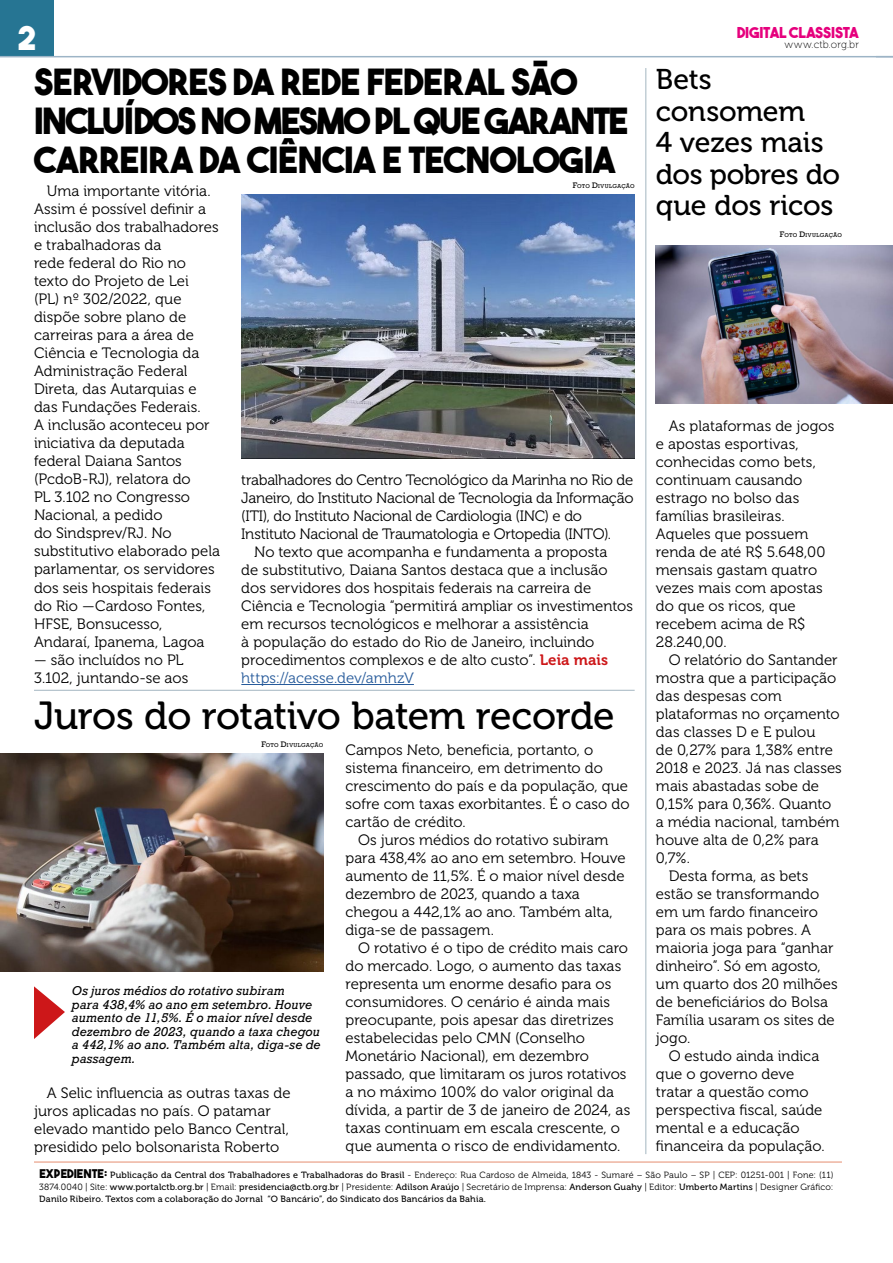
<style>
.page{position:relative;width:893px;height:1263px;background:#fff}
.page>*{position:absolute;margin:0;border:0;box-sizing:border-box;transform-origin:0 0}
.t1{font:39px "Museo 500";letter-spacing:-.01em;color:#000}
.t2{font:36px/39px "The Bold Font";letter-spacing:-.025em;color:#000}
.t3{font:33px "The Bold Font";color:#fff}
.t4{font:28.5px/31.5px "Museo 500";letter-spacing:-.01em;color:#000}
.t5{font:15px/18px "Museo 300";color:#000}
.t6{font:15px "Museo 300";letter-spacing:-.02em;color:#000}
.t7{font:15px "Museo 300";letter-spacing:.005em;color:#275b9b}
.t8{font:15px "The Bold Font";letter-spacing:-.015em;color:#e6007d}
.t9{font:italic 12px/13.5px "Rockwell";letter-spacing:.01em;color:#000}
.t10{font:10.5px "Museo 100";letter-spacing:.015em;color:#000}
.t11{font:9px/12px "Museo 500";letter-spacing:.02em;color:#000}
.t12{font:9px "Museo 300";letter-spacing:.02em;color:#000}
.t13{font:5.25px "Rockwell";letter-spacing:.04em;color:#000}
.s1{font-size:7.5px}
.s2{font-family:"Museo 700";color:#cd1719}
.s3{font-family:"The Bold Font";font-size:12px}
.s4{font-family:"Museo 500"}
.s5{font-family:"Museo 300"}
</style>
<div class="page">
<div style="left:0;top:0;width:53px;height:57px;background:#267593"></div>
<hr style="left:0;top:56px;width:893px;height:1px;background:#9db4c6">
<hr style="left:34px;top:1161px;width:808px;height:1px;background:#e7967b">
<hr style="left:645px;top:68px;width:1px;height:1086px;background:#aabbc5">
<hr style="left:34px;top:690px;width:601px;height:1px;background:#aabbc5">
<svg style="left:34px;top:986px;width:31px;height:53px"></svg>
<img style="left:656px;top:245px;width:237px;height:158px">
<img style="left:0;top:754px;width:323px;height:217px">
<hr style="left:241px;top:684px;width:173px;height:1px;background:#275b9b">
<img style="left:241px;top:194px;width:394px;height:264px">
<h3 class="t3" style="left:17px;top:17px;width:21px">2</h3>
<p class="t8" style="left:737px;top:23px;width:123px">DIGITAL CLASSISTA</p>
<p class="t10" style="left:784px;top:39px;width:76px">www.ctb.org.br</p>
<h2 class="t2" style="left:34px;top:62px;width:596px">SERVIDORES DA REDE FEDERAL SÃO<br>INCLUÍDOS NO MESMO PL QUE GARANTE<br>CARREIRA DA CIÊNCIA E TECNOLOGIA</h2>
<p class="t5" style="left:34px;top:183px;width:188px;text-indent:13px">Uma importante vitória.<br>Assim é possível definir a inclusão dos trabalhadores e trabalhadoras da<br>rede federal do Rio no texto do Projeto de Lei<br>(PL) nº 302/2022, que dispõe sobre plano de carreiras para a área de<br>Ciência e Tecnologia da<br>Administração Federal<br>Direta, das Autarquias e das Fundações Federais.<br>A inclusão aconteceu por iniciativa da deputada federal Daiana Santos (PcdoB-RJ), relatora do<br>PL 3.102 no Congresso<br>Nacional, a pedido<br>do Sindsprev/RJ. No substitutivo elaborado pela parlamentar, os servidores dos seis hospitais federais do Rio —Cardoso Fontes,<br>HFSE, Bonsucesso,<br>Andaraí, Ipanema, Lagoa</p>
<p class="t5" style="left:34px;top:651px;width:156px">— são incluídos no PL<br>3.102, juntando-se aos</p>
<p class="t13" style="left:573px;top:183px;width:63px"><span class="s1">F</span>OTO <span class="s1">D</span>IVULGAÇÃO</p>
<p class="t6" style="left:241px;top:472px;width:393px">trabalhadores do Centro Tecnológico da Marinha no Rio de</p>
<p class="t6" style="left:241px;top:490px;width:394px">Janeiro, do Instituto Nacional de Tecnologia da Informação</p>
<p class="t6" style="left:241px;top:508px;width:342px">(ITI), do Instituto Nacional de Cardiologia (INC) e do</p>
<p class="t6" style="left:241px;top:526px;width:371px">Instituto Nacional de Traumatologia e Ortopedia (INTO).</p>
<p class="t5" style="left:254px;top:543px;width:355px">No texto que acompanha e fundamenta a proposta</p>
<p class="t5" style="left:241px;top:561px;width:368px">de substitutivo, Daiana Santos destaca que a inclusão</p>
<p class="t5" style="left:241px;top:579px;width:352px">dos servidores dos hospitais federais na carreira de</p>
<p class="t5" style="left:241px;top:597px;width:393px">Ciência e Tecnologia “permitirá ampliar os investimentos</p>
<p class="t5" style="left:241px;top:615px;width:349px">em recursos tecnológicos e melhorar a assistência</p>
<p class="t5" style="left:241px;top:633px;width:355px">à população do estado do Rio de Janeiro, incluindo</p>
<p class="t5" style="left:241px;top:651px;width:368px">procedimentos complexos e de alto custo”. <span class="s2">Leia mais</span></p>
<p class="t7" style="left:241px;top:670px;width:174px">https://acesse.dev/amhzV</p>
<h1 class="t1" style="left:34px;top:694px;width:582px">Juros do rotativo batem recorde</h1>
<p class="t13" style="left:261px;top:741px;width:63px"><span class="s1">F</span>OTO <span class="s1">D</span>IVULGAÇÃO</p>
<p class="t9" style="left:72px;top:984px;width:250px">Os juros médios do rotativo subiram<br>para 438,4% ao ano em setembro. Houve aumento de 11,5%. É o maior nível desde dezembro de 2023, quando a taxa chegou a 442,1% ao ano. Também alta, diga-se de passagem.</p>
<p class="t5" style="left:34px;top:1084px;width:258px;text-indent:13px">A Selic influencia as outras taxas de juros aplicadas no país. O patamar elevado mantido pelo Banco Central, presidido pelo bolsonarista Roberto</p>
<p class="t5" style="left:345px;top:742px;width:286px">Campos Neto, beneficia, portanto, o sistema financeiro, em detrimento do crescimento do país e da população, que sofre com taxas exorbitantes. É o caso do cartão de crédito.</p>
<p class="t5" style="left:345px;top:832px;width:282px;text-indent:13px">Os juros médios do rotativo subiram para 438,4% ao ano em setembro. Houve aumento de 11,5%. É o maior nível desde dezembro de 2023, quando a taxa chegou a 442,1% ao ano. Também alta, diga-se de passagem.</p>
<p class="t5" style="left:345px;top:940px;width:286px;text-indent:13px">O rotativo é o tipo de crédito mais caro do mercado. Logo, o aumento das taxas representa um enorme desafio para os consumidores. O cenário é ainda mais preocupante, pois apesar das diretrizes estabelecidas pelo CMN (Conselho Monetário Nacional), em dezembro passado, que limitaram os juros rotativos a no máximo 100% do valor original da dívida, a partir de 3 de janeiro de 2024, as taxas continuam em escala crescente, o que aumenta o risco de endividamento.</p>
<h3 class="t4" style="left:656px;top:64px;width:186px">Bets consomem<br>4 vezes mais dos pobres do que dos ricos</h3>
<p class="t13" style="left:780px;top:232px;width:63px"><span class="s1">F</span>OTO <span class="s1">D</span>IVULGAÇÃO</p>
<p class="t5" style="left:656px;top:417px;width:180px;text-indent:13px">As plataformas de jogos e apostas esportivas, conhecidas como bets, continuam causando estrago no bolso das famílias brasileiras.<br>Aqueles que possuem renda de até R$ 5.648,00 mensais gastam quatro vezes mais com apostas do que os ricos, que recebem acima de R$<br>28.240,00.</p>
<p class="t5" style="left:669px;top:651px;width:171px">O relatório do Santander</p>
<p class="t5" style="left:656px;top:669px;width:182px">mostra que a participação</p>
<p class="t5" style="left:656px;top:687px;width:127px">das despesas com</p>
<p class="t5" style="left:656px;top:705px;width:185px">plataformas no orçamento</p>
<p class="t5" style="left:656px;top:723px;width:161px">das classes D e E pulou</p>
<p class="t5" style="left:656px;top:741px;width:179px">de 0,27% para 1,38% entre</p>
<p class="t5" style="left:656px;top:759px;width:187px">2018 e 2023. Já nas classes</p>
<p class="t5" style="left:656px;top:777px;width:165px">mais abastadas sobe de</p>
<p class="t5" style="left:656px;top:795px;width:177px">0,15% para 0,36%. Quanto</p>
<p class="t5" style="left:656px;top:813px;width:185px">a média nacional, também</p>
<p class="t5" style="left:656px;top:831px;width:164px">houve alta de 0,2% para</p>
<p class="t5" style="left:656px;top:849px;width:36px">0,7%.</p>
<p class="t5" style="left:669px;top:867px;width:141px">Desta forma, as bets</p>
<p class="t5" style="left:656px;top:885px;width:165px">estão se transformando</p>
<p class="t5" style="left:656px;top:903px;width:164px">em um fardo financeiro</p>
<p class="t5" style="left:656px;top:921px;width:157px">para os mais pobres. A</p>
<p class="t5" style="left:656px;top:939px;width:179px">maioria joga para “ganhar</p>
<p class="t5" style="left:656px;top:957px;width:166px">dinheiro”. Só em agosto,</p>
<p class="t5" style="left:656px;top:975px;width:183px">um quarto dos 20 milhões</p>
<p class="t5" style="left:656px;top:993px;width:174px">de beneficiários do Bolsa</p>
<p class="t5" style="left:656px;top:1011px;width:180px">Família usaram os sites de</p>
<p class="t5" style="left:656px;top:1029px;width:36px">jogo.</p>
<p class="t5" style="left:669px;top:1047px;width:152px">O estudo ainda indica</p>
<p class="t5" style="left:656px;top:1065px;width:140px">que o governo deve</p>
<p class="t5" style="left:656px;top:1083px;width:154px">tratar a questão como</p>
<p class="t5" style="left:656px;top:1101px;width:168px">perspectiva fiscal, saúde</p>
<p class="t5" style="left:656px;top:1119px;width:145px">mental e a educação</p>
<p class="t5" style="left:656px;top:1137px;width:170px">financeira da população.</p>
<p class="t12" style="left:39px;top:1170px;width:796px"><span class="s3">EXPEDIENTE:</span> <span class="s4">Publicação da Central dos Trabalhadores e Trabalhadoras do Brasil</span> - Endereço: Rua Cardoso de Almeida, 1843 - Sumaré – São Paulo – SP | CEP: 01251-001 | Fone: (11)</p>
<p class="t11" style="left:39px;top:1181px;width:796px"><span class="s5">3874.0040 | Site:</span> www.portalctb.org.br <span class="s5">| Email:</span> presidencia@ctb.org.br <span class="s5">| Presidente:</span> Adilson Araújo <span class="s5">| Secretário de Imprensa:</span> Anderson Guahy <span class="s5">| Editor:</span> Umberto Martins <span class="s5">| Designer Gráfico:<br></span>Danilo Ribeiro. Textos com a colaboração do Jornal “O Bancário”, do Sindicato dos Bancários da Bahia.</p>
</div>
